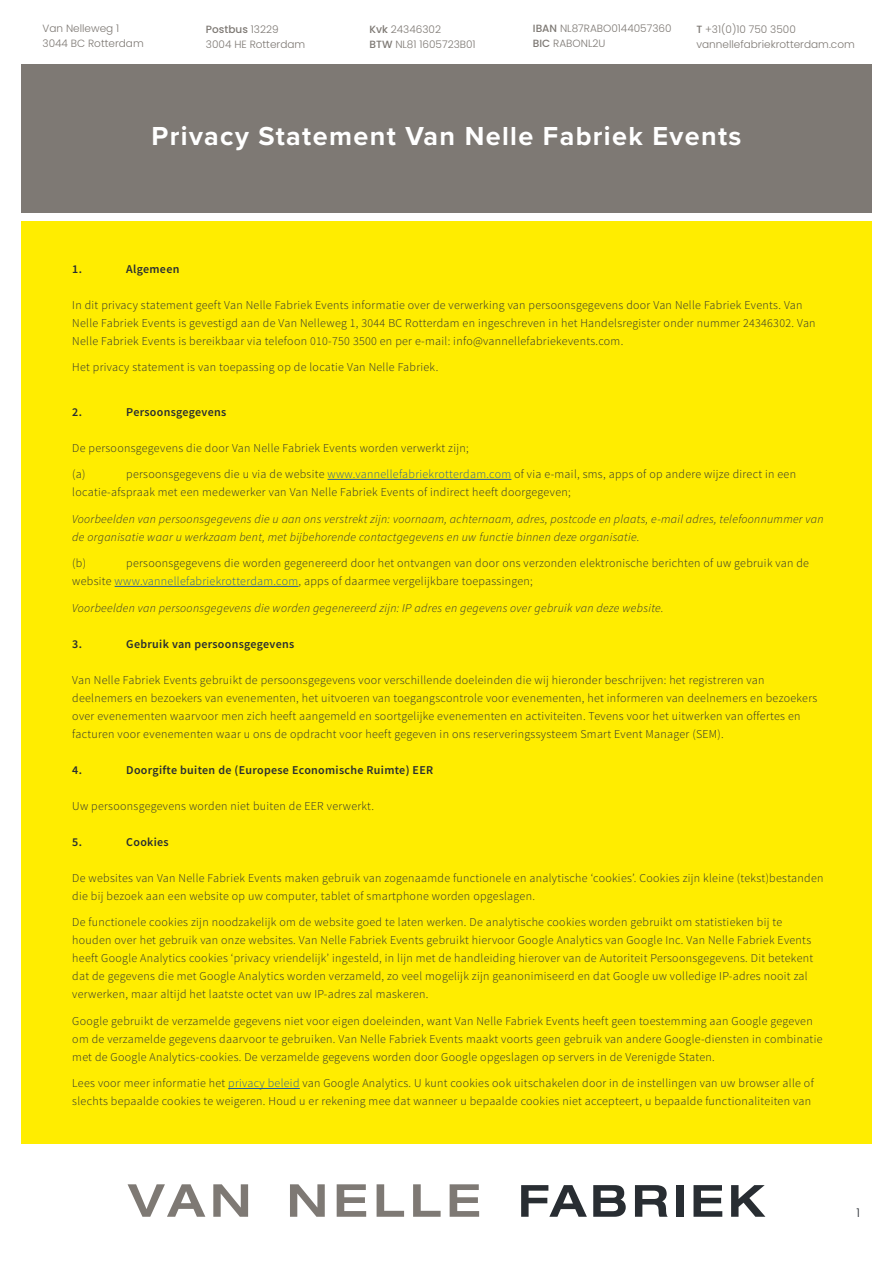
<style>
.page{position:relative;width:893px;height:1263px;background:#fff}
.page>*{position:absolute;margin:0;border:0;box-sizing:border-box;transform-origin:0 0}
.t1{font:700 27px "Proxima Nova";letter-spacing:.05em;color:#fff}
.t2{font:300 12px/18px "Source Sans Pro";letter-spacing:.025em;color:#282d32}
.t3{font:italic 300 12px/18px "Source Sans Pro";letter-spacing:.025em;color:#282d32}
.t4{font:600 12px "Source Sans Pro";letter-spacing:.025em;color:#282d32}
.t5{font:300 12px "Poppins";color:#282d32}
.t6{font:300 10.5px/15px "Poppins";color:#7e7974}
.s1{font-weight:500}
.s2{color:#275b9b}
</style>
<div class="page">
<div style="left:21px;top:64px;width:851px;height:149px;background:#7e7974"></div>
<div style="left:21px;top:221px;width:851px;height:922px;background:#ffed00"></div>
<svg style="left:290px;top:1184px;width:35px;height:33px"></svg>
<svg style="left:413px;top:1184px;width:28px;height:33px"></svg>
<svg style="left:450px;top:1184px;width:29px;height:33px"></svg>
<svg style="left:377px;top:1184px;width:27px;height:33px"></svg>
<svg style="left:337px;top:1184px;width:29px;height:33px"></svg>
<svg style="left:128px;top:1184px;width:77px;height:33px"></svg>
<svg style="left:213px;top:1184px;width:35px;height:33px"></svg>
<svg style="left:693px;top:1185px;width:29px;height:32px"></svg>
<svg style="left:731px;top:1185px;width:34px;height:32px"></svg>
<div style="left:676px;top:1185px;width:7px;height:32px;background:#282d32"></div>
<svg style="left:635px;top:1185px;width:33px;height:32px"></svg>
<svg style="left:521px;top:1185px;width:66px;height:32px"></svg>
<svg style="left:593px;top:1185px;width:33px;height:32px"></svg>
<hr style="left:328px;top:479px;width:183px;height:1px;background:#275b9b">
<hr style="left:115px;top:586px;width:184px;height:1px;background:#275b9b">
<hr style="left:228px;top:1088px;width:72px;height:1px;background:#275b9b">
<p class="t6" style="left:43px;top:21px;width:103px">Van Nelleweg 1<br>3044 BC Rotterdam</p>
<p class="t6" style="left:206px;top:22px;width:101px"><span class="s1">Postbus</span> 13229<br>3004 HE Rotterdam</p>
<p class="t6" style="left:369px;top:22px;width:108px"><span class="s1">Kvk</span> 24346302<br><span class="s1">BTW</span> NL81 1605723B01</p>
<p class="t6" style="left:533px;top:21px;width:140px"><span class="s1">IBAN</span> NL87RABO0144057360<br><span class="s1">BIC</span> RABONL2U</p>
<p class="t6" style="left:696px;top:22px;width:160px"><span class="s1">T</span> +31(0)10 750 3500 vannellefabriekrotterdam.com</p>
<h1 class="t1" style="left:152px;top:116px;width:591px">Privacy Statement Van Nelle Fabriek Events</h1>
<p class="t4" style="left:72px;top:261px;width:11px">1.</p>
<p class="t4" style="left:126px;top:261px;width:55px">Algemeen</p>
<p class="t2" style="left:72px;top:296px;width:745px">In dit privacy statement geeft Van Nelle Fabriek Events informatie over de verwerking van persoonsgegevens door Van Nelle Fabriek Events. Van<br>Nelle Fabriek Events is gevestigd aan de Van Nelleweg 1, 3044 BC Rotterdam en ingeschreven in het Handelsregister onder nummer 24346302. Van<br>Nelle Fabriek Events is bereikbaar via telefoon 010-750 3500 en per e-mail: info@vannellefabriekevents.com.</p>
<p class="t2" style="left:72px;top:358px;width:368px">Het privacy statement is van toepassing op de locatie Van Nelle Fabriek.</p>
<p class="t4" style="left:72px;top:404px;width:11px">2.</p>
<p class="t4" style="left:126px;top:404px;width:101px">Persoonsgegevens</p>
<p class="t2" style="left:72px;top:439px;width:398px">De persoonsgegevens die door Van Nelle Fabriek Events worden verwerkt zijn;</p>
<p class="t2" style="left:72px;top:465px;width:15px">(a)</p>
<p class="t2" style="left:72px;top:465px;width:725px;text-indent:54px">persoonsgegevens die u via de website <span class="s2">www.vannellefabriekrotterdam.com</span> of via e-mail, sms, apps of op andere wijze direct in een locatie-afspraak met een medewerker van Van Nelle Fabriek Events of indirect heeft doorgegeven;</p>
<p class="t3" style="left:72px;top:510px;width:753px">Voorbeelden van persoonsgegevens die u aan ons verstrekt zijn: voornaam, achternaam, adres, postcode en plaats, e-mail adres, telefoonnummer van de organisatie waar u werkzaam bent, met bijbehorende contactgegevens en uw functie binnen deze organisatie.</p>
<p class="t2" style="left:72px;top:554px;width:15px">(b)</p>
<p class="t2" style="left:72px;top:554px;width:738px;text-indent:54px">persoonsgegevens die worden gegenereerd door het ontvangen van door ons verzonden elektronische berichten of uw gebruik van de website <span class="s2">www.vannellefabriekrotterdam.com</span>, apps of daarmee vergelijkbare toepassingen;</p>
<p class="t3" style="left:72px;top:599px;width:593px">Voorbeelden van persoonsgegevens die worden gegenereerd zijn: IP adres en gegevens over gebruik van deze website.</p>
<p class="t4" style="left:72px;top:636px;width:11px">3.</p>
<p class="t4" style="left:126px;top:636px;width:170px">Gebruik van persoonsgegevens</p>
<p class="t2" style="left:72px;top:671px;width:746px">Van Nelle Fabriek Events gebruikt de persoonsgegevens voor verschillende doeleinden die wij hieronder beschrijven: het registreren van deelnemers en bezoekers van evenementen, het uitvoeren van toegangscontrole voor evenementen, het informeren van deelnemers en bezoekers over evenementen waarvoor men zich heeft aangemeld en soortgelijke evenementen en activiteiten. Tevens voor het uitwerken van offertes en facturen voor evenementen waar u ons de opdracht voor heeft gegeven in ons reserveringssysteem Smart Event Manager (SEM).</p>
<p class="t4" style="left:72px;top:762px;width:11px">4.</p>
<p class="t4" style="left:126px;top:762px;width:308px">Doorgifte buiten de (Europese Economische Ruimte) EER</p>
<p class="t2" style="left:72px;top:797px;width:303px">Uw persoonsgegevens worden niet buiten de EER verwerkt.</p>
<p class="t4" style="left:72px;top:834px;width:11px">5.</p>
<p class="t4" style="left:126px;top:834px;width:44px">Cookies</p>
<p class="t2" style="left:72px;top:869px;width:753px">De websites van Van Nelle Fabriek Events maken gebruik van zogenaamde functionele en analytische ‘cookies’. Cookies zijn kleine (tekst)bestanden die bij bezoek aan een website op uw computer, tablet of smartphone worden opgeslagen.</p>
<p class="t2" style="left:72px;top:913px;width:742px">De functionele cookies zijn noodzakelijk om de website goed te laten werken. De analytische cookies worden gebruikt om statistieken bij te houden over het gebruik van onze websites. Van Nelle Fabriek Events gebruikt hiervoor Google Analytics van Google Inc. Van Nelle Fabriek Events heeft Google Analytics cookies ‘privacy vriendelijk’ ingesteld, in lijn met de handleiding hierover van de Autoriteit Persoonsgegevens. Dit betekent dat de gegevens die met Google Analytics worden verzameld, zo veel mogelijk zijn geanonimiseerd en dat Google uw volledige IP-adres nooit zal verwerken, maar altijd het laatste octet van uw IP-adres zal maskeren.</p>
<p class="t2" style="left:72px;top:1012px;width:752px">Google gebruikt de verzamelde gegevens niet voor eigen doeleinden, want Van Nelle Fabriek Events heeft geen toestemming aan Google gegeven om de verzamelde gegevens daarvoor te gebruiken. Van Nelle Fabriek Events maakt voorts geen gebruik van andere Google-diensten in combinatie met de Google Analytics-cookies. De verzamelde gegevens worden door Google opgeslagen op servers in de Verenigde Staten.</p>
<p class="t2" style="left:72px;top:1074px;width:743px">Lees voor meer informatie het <span class="s2">privacy beleid</span> van Google Analytics. U kunt cookies ook uitschakelen door in de instellingen van uw browser alle of slechts bepaalde cookies te weigeren. Houd u er rekening mee dat wanneer u bepaalde cookies niet accepteert, u bepaalde functionaliteiten van</p>
<p class="t5" style="left:856px;top:1205px;width:5px">1</p>
</div>
